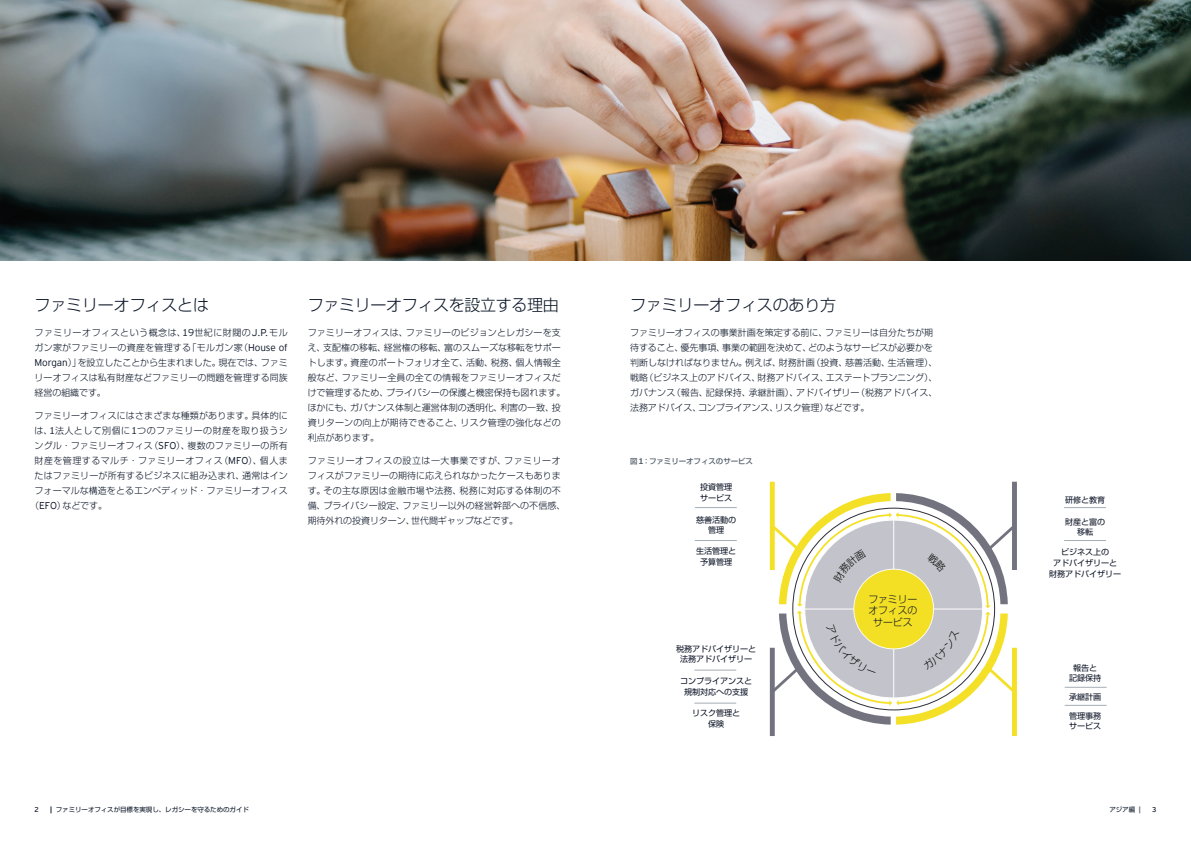
<style>
.page{position:relative;width:1191px;height:842px;background:#fff}
.page>*{position:absolute;margin:0;border:0;box-sizing:border-box;transform-origin:0 0}
.t1{font:300 16px "Shin Go Pro";letter-spacing:-.01em;color:#071224}
.t2{font:300 9.9px/11.9px "Shin Go Pro";letter-spacing:-.01em;color:#0b1325;text-align:center}
.t3{font:300 9px/15px "Shin Go Pro";letter-spacing:.005em;color:#071224}
.t4{font:300 9px "Shin Go Pro";letter-spacing:.05em;color:#071224}
.t5{font:8.1px/10.8px "Shin Go Pro";letter-spacing:-.01em;color:#0b1325;text-align:center}
.t6{font:500 7.5px "Shin Go Pro";letter-spacing:-.01em;color:#545f6b}
.t7{font:7px "EY Interstate";color:#071224}
.t8{font:6.5px "Shin Go Pro";letter-spacing:-.01em;color:#071224}
.s1{font-family:"EY Interstate";font-size:9.9px}
.s2{font-family:"EY Interstate";font-weight:700;font-size:8.2px}
.s3{font-family:"EY Interstate";font-weight:700;font-size:7px}
.s4{font-family:"EY Interstate";font-weight:700;font-size:7px;color:#545f6b}
</style>
<div class="page">
<img style="left:0;top:0;width:1191px;height:261px">
<hr style="left:694px;top:670px;width:42px;height:1px;background:#a5aeb4">
<hr style="left:694px;top:703px;width:42px;height:1px;background:#a5aeb4">
<hr style="left:695px;top:507px;width:41px;height:1px;background:#a5aeb4">
<hr style="left:695px;top:540px;width:41px;height:1px;background:#a5aeb4">
<hr style="left:1064px;top:507px;width:42px;height:1px;background:#a5aeb4">
<hr style="left:1064px;top:540px;width:42px;height:1px;background:#a5aeb4">
<hr style="left:1064px;top:687px;width:42px;height:1px;background:#a5aeb4">
<hr style="left:1064px;top:705px;width:42px;height:1px;background:#a5aeb4">
<div style="left:1012px;top:648px;width:5px;height:88px;background:#f4e027"></div>
<hr style="left:770px;top:648px;width:4px;height:88px;background:#73737f">
<div style="left:1012px;top:482px;width:5px;height:88px;background:#73737f"></div>
<hr style="left:770px;top:482px;width:4px;height:88px;background:#f4e027">
<svg style="left:771px;top:493px;width:245px;height:232px"></svg>
<h1 class="t1" style="left:35px;top:292px;width:176px">ファミリーオフィスとは</h1>
<p class="t3" style="left:35px;top:324px;width:255px;text-align:justify">ファミリーオフィスという概念は、<span class="s1">19</span>世紀に財閥の<span class="s1">J.P.</span>モルガン家がファミリーの資産を管理する「モルガン家（<span class="s1">House of Morgan</span>）」を設立したことから生まれました。現在では、ファミリーオフィスは私有財産などファミリーの問題を管理する同族経営の組織です。</p>
<p class="t3" style="left:35px;top:407px;width:255px">ファミリーオフィスにはさまざまな種類があります。具体的に</p>
<p class="t4" style="left:35px;top:423px;width:255px">は、<span class="s1">1</span>法人として別個に<span class="s1">1</span>つのファミリーの財産を取り扱うシ</p>
<p class="t3" style="left:35px;top:437px;width:255px">ングル・ファミリーオフィス（<span class="s1">SFO</span>）、複数のファミリーの所有</p>
<p class="t4" style="left:35px;top:453px;width:255px">財産を管理するマルチ・ファミリーオフィス（<span class="s1">MFO</span>）、個人ま</p>
<p class="t3" style="left:35px;top:467px;width:255px">たはファミリーが所有するビジネスに組み込まれ、通常はイン</p>
<p class="t3" style="left:35px;top:482px;width:255px">フォーマルな構造をとるエンベディッド・ファミリーオフィス</p>
<p class="t3" style="left:30px;top:497px;width:79px">（<span class="s1">EFO</span>）などです。</p>
<h1 class="t1" style="left:308px;top:292px;width:253px">ファミリーオフィスを設立する理由</h1>
<p class="t3" style="left:308px;top:324px;width:259px">ファミリーオフィスは、ファミリーのビジョンとレガシーを支え、支配権の移転、経営権の移転、富のスムーズな移転をサポートします。資産のポートフォリオ全て、活動、税務、個人情報全般など、ファミリー全員の全ての情報をファミリーオフィスだけで管理するため、プライバシーの保護と機密保持も図れます。ほかにも、ガバナンス体制と運営体制の透明化、利害の一致、投資リターンの向上が期待できること、リスク管理の強化などの利点があります。</p>
<p class="t3" style="left:308px;top:452px;width:259px">ファミリーオフィスの設立は一大事業ですが、ファミリーオフィスがファミリーの期待に応えられなかったケースもあります。その主な原因は金融市場や法務、税務に対応する体制の不備、プライバシー設定、ファミリー以外の経営幹部への不信感、期待外れの投資リターン、世代間ギャップなどです。</p>
<h1 class="t1" style="left:630px;top:292px;width:208px">ファミリーオフィスのあり方</h1>
<p class="t3" style="left:630px;top:324px;width:309px">ファミリーオフィスの事業計画を策定する前に、ファミリーは自分たちが期待すること、優先事項、事業の範囲を決めて、どのようなサービスが必要かを判断しなければなりません。例えば、財務計画（投資、慈善活動、生活管理）、戦略（ビジネス上のアドバイス、財務アドバイス、エステートプランニング）、ガバナンス（報告、記録保持、承継計画）、アドバイザリー（税務アドバイス、法務アドバイス、コンプライアンス、リスク管理）などです。</p>
<p class="t6" style="left:630px;top:455px;width:124px">図<span class="s2">1</span>：ファミリーオフィスのサービス</p>
<p class="t5" style="left:700px;top:481px;width:34px;text-align:left">投資管理サービス</p>
<p class="t5" style="left:696px;top:513px;width:42px">慈善活動の管理</p>
<p class="t5" style="left:696px;top:544px;width:42px">生活管理と予算管理</p>
<p class="t5" style="left:676px;top:642px;width:82px">税務アドバイザリーと法務アドバイザリー</p>
<p class="t5" style="left:680px;top:675px;width:74px">コンプライアンスと規制対応への支援</p>
<p class="t5" style="left:692px;top:706px;width:50px">リスク管理と保険</p>
<p class="t2" style="left:868px;top:592px;width:51px">ファミリーオフィスのサービス</p>
<p class="t5" style="left:1065px;top:493px;width:42px">研修と教育</p>
<p class="t5" style="left:1065px;top:515px;width:42px">財産と富の移転</p>
<p class="t5" style="left:1049px;top:546px;width:74px">ビジネス上の<br>アドバイザリーと財務アドバイザリー</p>
<p class="t5" style="left:1069px;top:661px;width:34px">報告と記録保持</p>
<p class="t5" style="left:1069px;top:690px;width:34px">承継計画</p>
<p class="t5" style="left:1069px;top:709px;width:34px;text-align:left">管理事務サービス</p>
<p class="t7" style="left:35px;top:804px;width:6px">2</p>
<p class="t8" style="left:50px;top:804px;width:200px"><span class="s3">|</span> ファミリーオフィスが目標を実現し、レガシーを守るためのガイド</p>
<p class="t8" style="left:1109px;top:804px;width:33px">アジア編 <span class="s4">|</span></p>
<p class="t7" style="left:1152px;top:804px;width:6px">3</p>
</div>
